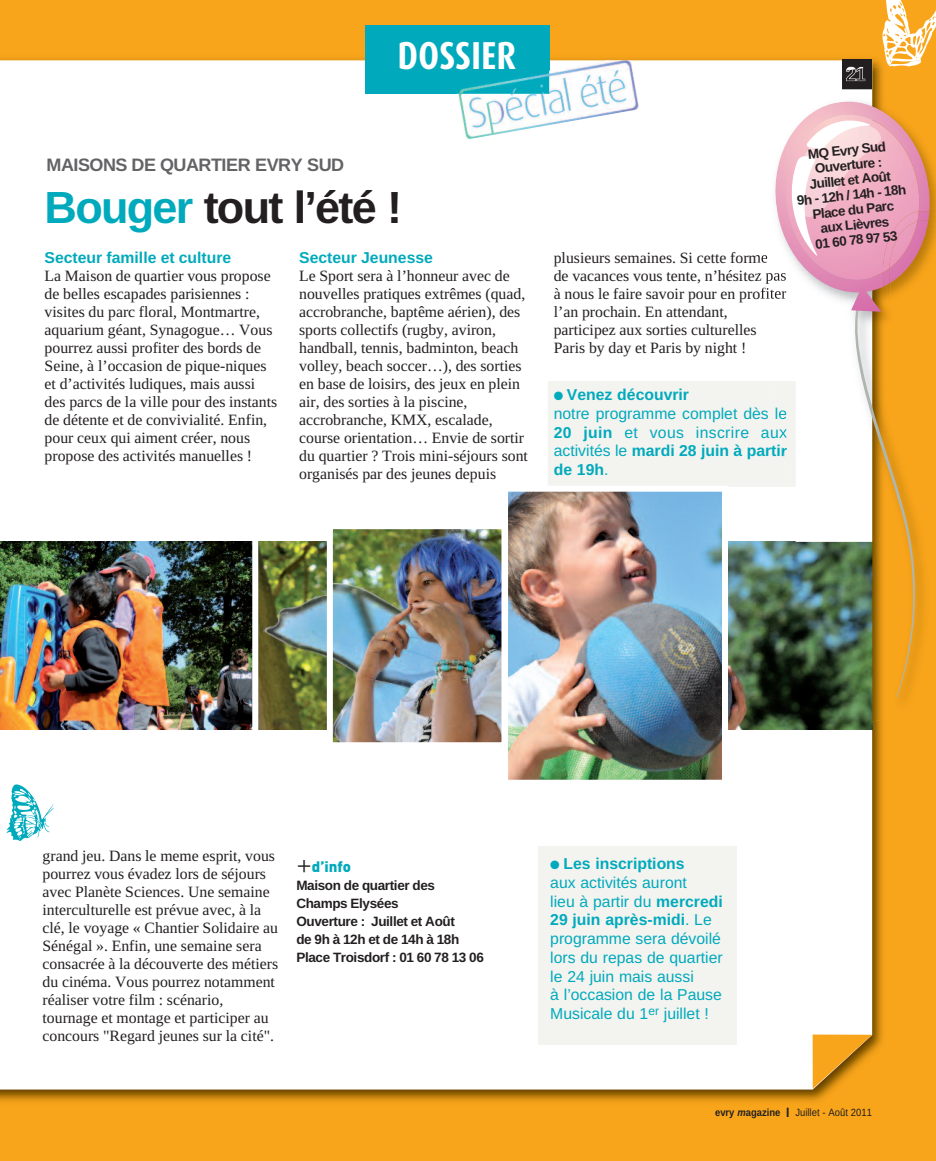
<style>
.page{position:relative;width:936px;height:1161px;background:#fff}
.page>*{position:absolute;margin:0;border:0;box-sizing:border-box;transform-origin:0 0}
.t1{font:700 45px "Liberation Sans";letter-spacing:-.04em;color:#231f20}
.t2{font:700 39px "Dax Condensed";color:#fff}
.t3{font:700 19.5px "Liberation Sans";color:#fff}
.t4{font:700 18px "Liberation Sans";letter-spacing:-.03em;color:#636366}
.t5{font:15.75px/18px "Liberation Serif";color:#231f20}
.t6{font:15.75px/18.8px "Liberation Sans";color:#00aabc}
.t7{font:700 15.75px "Liberation Sans";color:#00aabc}
.t8{font:900 15px "DIN";color:#00aabc}
.t9{font:700 13.5px/15px "Liberation Sans";letter-spacing:-.03em;color:#231f20;text-align:center}
.t10{font:10.5px "Liberation Sans";color:#231f20;scale:.9 1}
.s1{color:#00aabc}
.s2{font-weight:700}
.s3{font-weight:300;font-size:30px;color:#231f20}
.s4{font-weight:700;font-style:italic}
.s5{font-weight:700;font-size:13.5px}
</style>
<div class="page">
<div style="left:0;top:0;width:935px;height:1161px;background:#f9a51b"></div>
<img style="left:0;top:52px;width:883px;height:1050px">
<div style="left:0;top:60px;width:872px;height:1029px;background:#fff"></div>
<svg style="left:812px;top:1034px;width:60px;height:55px"></svg>
<div style="left:365px;top:26px;width:184px;height:68px;background:#00aabc"></div>
<div style="left:842px;top:60px;width:29px;height:29px;background:#231f20"></div>
<img style="left:607px;top:56px;width:24px;height:4px">
<img style="left:457px;top:60px;width:182px;height:80px">
<img style="left:457px;top:71px;width:92px;height:23px">
<img style="left:0;top:542px;width:252px;height:187px">
<img style="left:728px;top:707px;width:144px;height:22px">
<img style="left:258px;top:542px;width:69px;height:187px">
<img style="left:334px;top:530px;width:166px;height:211px">
<div style="left:327px;top:523px;width:180px;height:225px;border:6px solid #fff"></div>
<div style="left:252px;top:493px;width:6px;height:255px;background:#fff"></div>
<img style="left:929px;top:159px;width:6px;height:98px">
<img style="left:872px;top:81px;width:11px;height:640px">
<div style="left:731px;top:67px;width:141px;height:30px;background:#fff"></div>
<img style="left:842px;top:67px;width:29px;height:22px">
<img style="left:795px;top:707px;width:77px;height:21px">
<svg style="left:547px;top:97px;width:382px;height:610px;background:#e0d1c0"></svg>
<img style="left:0;top:847px;width:29px;height:31px">
<div style="left:538px;top:846px;width:199px;height:198px;background:#f3f3f0"></div>
<img style="left:509px;top:493px;width:212px;height:286px">
<div style="left:502px;top:486px;width:226px;height:300px;border:6px solid #fff"></div>
<svg style="left:849px;top:0;width:87px;height:81px"></svg>
<div style="left:0;top:774px;width:63px;height:73px;background:#fff"></div>
<p class="t4" style="left:47px;top:154px;width:299px">MAISONS DE QUARTIER EVRY SUD</p>
<h2 class="t2" style="left:397px;top:39px;width:120px">DOSSIER</h2>
<h1 class="t1" style="left:45px;top:181px;width:359px"><span class="s1">Bouger</span> tout l’été !</h1>
<p class="t7" style="left:45px;top:248px;width:188px">Secteur famille et culture</p>
<p class="t5" style="left:45px;top:267px;width:234px">La Maison de quartier vous propose de belles escapades parisiennes : visites du parc floral, Montmartre, aquarium géant, Synagogue… Vous pourrez aussi profiter des bords de Seine, à l’occasion de pique-niques et d’activités ludiques, mais aussi des parcs de la ville pour des instants de détente et de convivialité. Enfin, pour ceux qui aiment créer, nous propose des activités manuelles !</p>
<p class="t7" style="left:299px;top:248px;width:135px">Secteur Jeunesse</p>
<p class="t5" style="left:299px;top:267px;width:230px">Le Sport sera à l’honneur avec de nouvelles pratiques extrêmes (quad, accrobranche, baptême aérien), des sports collectifs (rugby, aviron, handball, tennis, badminton, beach volley, beach soccer…), des sorties en base de loisirs, des jeux en plein air, des sorties à la piscine, accrobranche, KMX, escalade, course orientation… Envie de sortir du quartier ? Trois mini-séjours sont organisés par des jeunes depuis</p>
<p class="t3" style="left:845px;top:63px;width:22px">21</p>
<p class="t5" style="left:553px;top:248px;width:234px">plusieurs semaines. Si cette forme de vacances vous tente, n’hésitez pas à nous le faire savoir pour en profiter l’an prochain. En attendant, participez aux sorties culturelles Paris by day et Paris by night !</p>
<p class="t6" style="left:553px;top:385px;width:235px">● <span class="s2">Venez découvrir<br></span>notre programme complet dès le<br><span class="s2">20 juin</span> et vous inscrire aux activités le <span class="s2">mardi 28 juin à partir de 19h</span>.</p>
<p class="t9" style="left:791px;top:148px;width:111px;rotate:-6deg">MQ Evry Sud<br>Ouverture :<br>Juillet et Août<br>9h - 12h / 14h - 18h<br>Place du Parc<br>aux Lièvres<br>01 60 78 97 53</p>
<p class="t5" style="left:43px;top:847px;width:237px">grand jeu. Dans le meme esprit, vous pourrez vous évadez lors de séjours avec Planète Sciences. Une semaine interculturelle est prévue avec, à la clé, le voyage « Chantier Solidaire au Sénégal ». Enfin, une semaine sera consacrée à la découverte des métiers du cinéma. Vous pourrez notamment réaliser votre film : scénario, tournage et montage et participer au concours "Regard jeunes sur la cité".</p>
<p class="t8" style="left:296px;top:861px;width:56px"><span class="s3">+</span>d’info</p>
<p class="t9" style="left:296px;top:876px;width:189px;line-height:18px;text-align:left">Maison de quartier des<br>Champs Elysées<br>Ouverture : Juillet et Août<br>de 9h à 12h et de 14h à 18h<br>Place Troisdorf : 01 60 78 13 06</p>
<p class="t6" style="left:550px;top:854px;width:174px">● <span class="s2">Les inscriptions<br></span>aux activités auront<br>lieu à partir du <span class="s2">mercredi<br>29 juin après-midi</span>. Le programme sera dévoilé lors du repas de quartier le 24 juin mais aussi<br>à l’occasion de la Pause<br>Musicale du 1<sup>er</sup> juillet !</p>
<p class="t10" style="left:715px;top:1106px;width:176px"><span class="s2">evry</span> <span class="s4">m</span><span class="s2">agazine</span> <span class="s5">I</span> Juillet - Août 2011</p>
</div>
